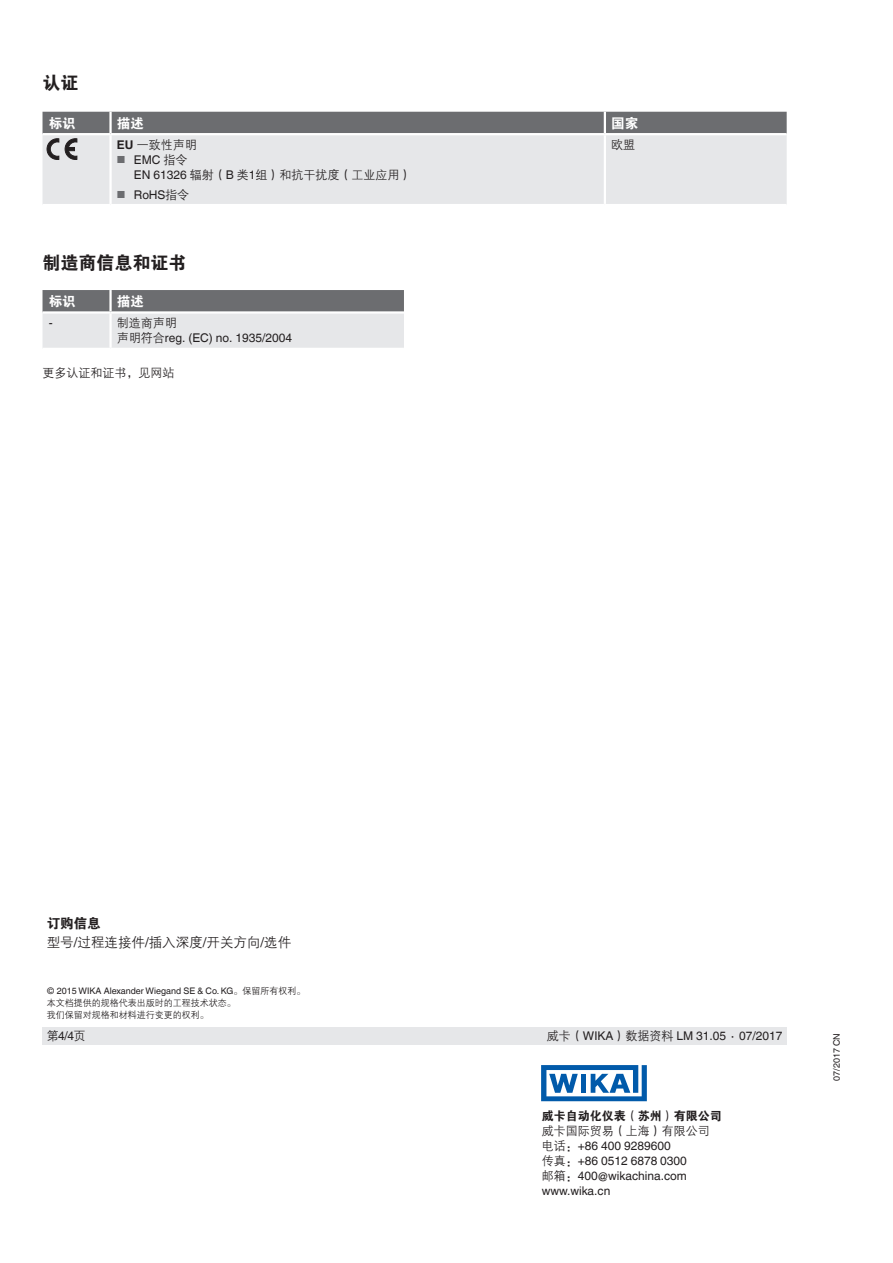
<style>
.page{position:relative;width:893px;height:1263px;background:#fff}
.page>*{position:absolute;margin:0;border:0;box-sizing:border-box;transform-origin:0 0}
.t1{font:18px "FZDHTJW GB1 0";color:#231f20}
.t2{font:13.5px "FZZDXJW GB1 0";color:#231f20}
.t3{font:13.5px "FZDHTJW GB1 0";color:#fff}
.t4{font:13.5px "FZDHTJW GB1 0";color:#231f20}
.t5{font:12px "Helvetica World";color:#231f20}
.t6{font:12px "FZZDXJW GB1 0";color:#231f20}
.t7{font:12px "FZDHTJW GB1 0";color:#231f20}
.t8{font:9px "Helvetica World";color:#231f20}
.t9{font:9px/12px "FZZDXJW GB1 0";color:#231f20}
.s1{font-family:"Helvetica World";font-weight:700}
.s2{font-size:10.2px;color:#6c6d70}
.s3{font-family:"FZZDXJW GB1 0"}
.s4{font-family:"Helvetica World"}
</style>
<div class="page">
<div style="left:43px;top:1028px;width:744px;height:17px;background:#e6e7e9"></div>
<div style="left:43px;top:159px;width:744px;height:45px;background:#e6e7e9"></div>
<hr style="left:604px;top:135px;width:2px;height:69px;background:#fff">
<hr style="left:109px;top:135px;width:3px;height:69px;background:#fff">
<svg style="left:43px;top:290px;width:361px;height:58px;background:#b7b8ba"></svg>
<hr style="left:111px;top:311px;width:293px;height:3px;background:#fff">
<hr style="left:43px;top:311px;width:68px;height:3px;background:#fff">
<hr style="left:109px;top:314px;width:3px;height:34px;background:#fff">
<hr style="left:109px;top:290px;width:3px;height:21px;background:#fff">
<svg style="left:43px;top:112px;width:744px;height:47px;background:#afb0b2"></svg>
<svg style="left:541px;top:1065px;width:106px;height:36px"></svg>
<h1 class="t1" style="left:43px;top:73px;width:37px">认证</h1>
<p class="t3" style="left:49px;top:116px;width:28px">标识</p>
<p class="t3" style="left:117px;top:116px;width:28px">描述</p>
<p class="t3" style="left:611px;top:116px;width:28px">国家</p>
<p class="t6" style="left:117px;top:139px;width:81px"><span class="s1">EU</span> 一致性声明</p>
<p class="t5" style="left:117px;top:153px;width:72px"><span class="s2">■</span> EMC <span class="s3">指令</span></p>
<p class="t6" style="left:134px;top:169px;width:279px"><span class="s4">EN 61326</span> 辐射（<span class="s4">B</span> 类<span class="s4">1</span>组）和抗干扰度（工业应用）</p>
<p class="t5" style="left:117px;top:187px;width:74px"><span class="s2">■</span> RoHS<span class="s3">指令</span></p>
<p class="t6" style="left:611px;top:139px;width:25px">欧盟</p>
<h1 class="t1" style="left:43px;top:253px;width:146px">制造商信息和证书</h1>
<p class="t3" style="left:49px;top:294px;width:28px">标识</p>
<p class="t3" style="left:117px;top:294px;width:28px">描述</p>
<p class="t5" style="left:49px;top:316px;width:5px">-</p>
<p class="t6" style="left:117px;top:317px;width:61px">制造商声明</p>
<p class="t5" style="left:117px;top:331px;width:177px"><span class="s3">声明符合</span>reg. (EC) no. 1935/2004</p>
<p class="t6" style="left:43px;top:367px;width:133px">更多认证和证书，见网站</p>
<p class="t4" style="left:47px;top:916px;width:55px">订购信息</p>
<p class="t2" style="left:47px;top:935px;width:246px">型号<span class="s4">/</span>过程连接件<span class="s4">/</span>插入深度<span class="s4">/</span>开关方向<span class="s4">/</span>选件</p>
<p class="t8" style="left:47px;top:986px;width:260px">© 2015 WIKA Alexander Wiegand SE &amp; Co. KG<span class="s3">。保留所有权利。</span></p>
<p class="t9" style="left:47px;top:997px;width:190px">本文档提供的规格代表出版时的工程技术状态。我们保留对规格和材料进行变更的权利。</p>
<p class="t5" style="left:47px;top:1029px;width:40px"><span class="s3">第</span>4/4<span class="s3">页</span></p>
<p class="t5" style="left:547px;top:1029px;width:237px"><span class="s3">威卡（</span>WIKA<span class="s3">）数据资料</span> LM 31.05 ∙ 07/2017</p>
<p class="t7" style="left:542px;top:1110px;width:181px">威卡自动化仪表（苏州）有限公司</p>
<p class="t6" style="left:542px;top:1125px;width:169px">威卡国际贸易（上海）有限公司</p>
<p class="t5" style="left:542px;top:1139px;width:130px"><span class="s3">电话：</span>+86 400 9289600</p>
<p class="t5" style="left:542px;top:1169px;width:147px"><span class="s3">邮箱：</span>400@wikachina.com</p>
<p class="t5" style="left:542px;top:1154px;width:147px"><span class="s3">传真：</span>+86 0512 6878 0300</p>
<p class="t5" style="left:542px;top:1184px;width:70px">www.wika.cn</p>
<p class="t8" style="left:831px;top:1081px;width:49px;rotate:-90deg">07/2017 CN</p>
</div>
